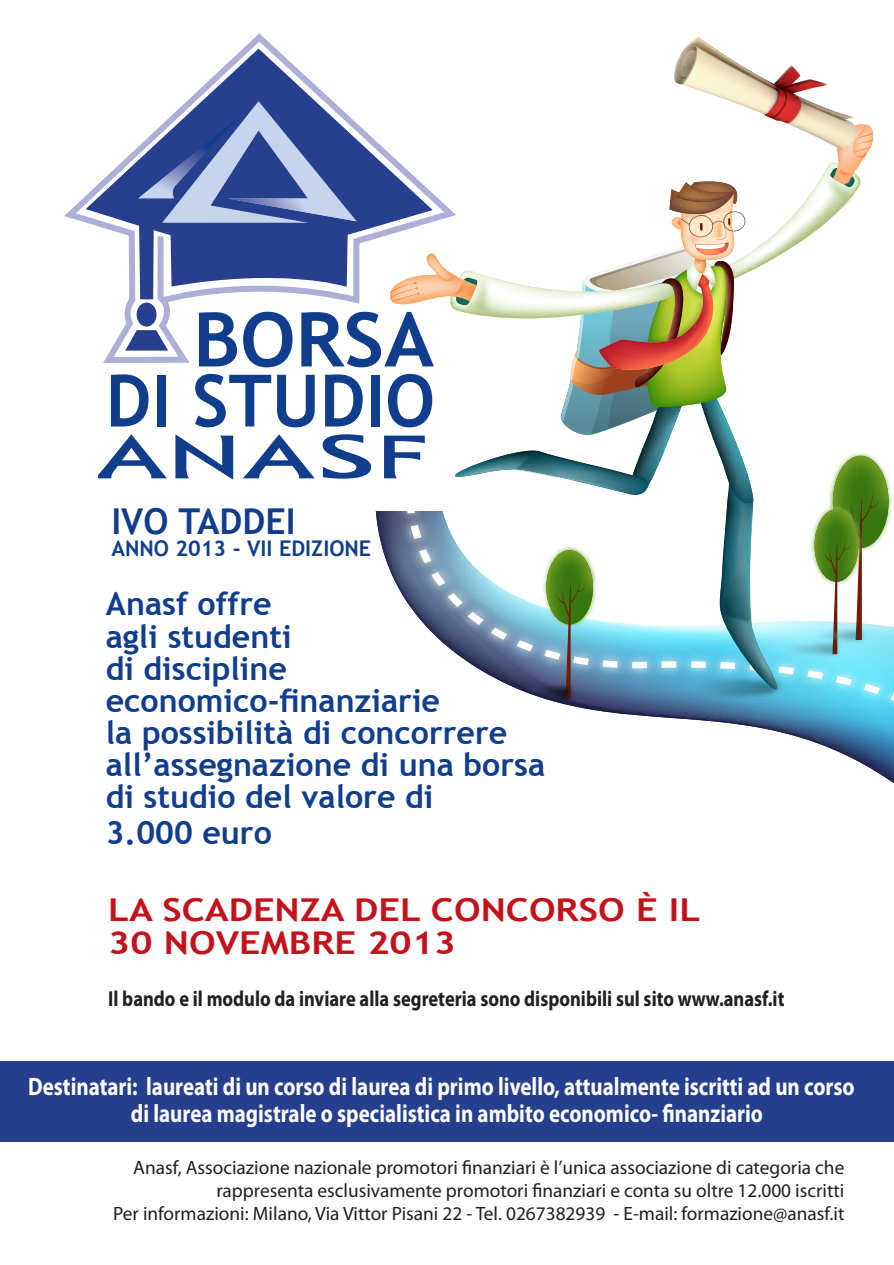
<style>
.page{position:relative;width:894px;height:1265px;background:#fff}
.page>*{position:absolute;margin:0;border:0;box-sizing:border-box;transform-origin:0 0}
.t1{font:700 75.15px "Trebuchet MS";color:#103d8c;scale:1.05 1}
.t2{font:700 72.3px "Trebuchet MS";color:#103d8c}
.t3{font:700 35.7px "Trebuchet MS";color:#103d8c}
.t4{font:700 32.1px/32.1px "Trebuchet MS";color:#103d8c}
.t5{font:700 31.5px "Trebuchet MS";color:#c4121a;scale:1.2 1}
.t6{font:700 25.2px/27px "Myriad Pro";color:#fff;text-align:center;scale:.83 1}
.t7{font:700 21.75px "Myriad Pro";color:#231f20;scale:.85 1}
.t8{font:700 21.6px "Trebuchet MS";color:#103d8c}
.t9{font:19.35px/23.2px "Myriad Pro";color:#231f20;text-align:right}
.s1{font-style:inherit}
</style>
<div class="page">
<svg style="left:64px;top:33px;width:320px;height:330px"></svg>
<img style="left:375px;top:511px;width:519px;height:266px">
<svg style="left:400px;top:678px;width:494px;height:65px"></svg>
<img style="left:638px;top:700px;width:184px;height:34px">
<img style="left:888px;top:479px;width:6px;height:112px">
<img style="left:888px;top:591px;width:6px;height:87px">
<img style="left:485px;top:700px;width:129px;height:37px">
<svg style="left:99px;top:434px;width:68px;height:44px"></svg>
<svg style="left:175px;top:434px;width:58px;height:45px"></svg>
<img style="left:384px;top:124px;width:504px;height:576px">
<svg style="left:323px;top:434px;width:48px;height:45px"></svg>
<svg style="left:243px;top:434px;width:72px;height:44px"></svg>
<div style="left:0;top:1060px;width:893px;height:80px;background:#253f8e"></div>
<svg style="left:138px;top:101px;width:219px;height:122px"></svg>
<img style="left:674px;top:37px;width:181px;height:111px">
<p class="t1" style="left:193px;top:293px;width:231px">BORSA</p>
<p class="t2" style="left:106px;top:355px;width:331px">DI STUDIO</p>
<p class="t3" style="left:111px;top:499px;width:186px">IVO TADDEI</p>
<p class="t8" style="left:111px;top:534px;width:261px">ANNO 201<span class="s1">3</span> - VI<span class="s1">I</span> EDIZIONE</p>
<p class="t4" style="left:106px;top:587px;width:441px">Anasf offre<br>agli studenti<br>di discipline economico-finanziarie<br>la possibilità di concorrere all’assegnazione di una borsa di studio del valore di</p>
<p class="t4" style="left:106px;top:816px;width:168px">3.000 euro</p>
<p class="t5" style="left:108px;top:890px;width:495px">LA SCADENZA DEL CONCORSO È IL</p>
<p class="t5" style="left:108px;top:923px;width:291px">30 NOVEMBRE 201<span class="s1">3</span></p>
<p class="t7" style="left:108px;top:983px;width:797px">Il bando e il modulo da inviare alla segreteria sono disponibili sul sito www.anasf.it</p>
<p class="t6" style="left:28px;top:1073px;width:997px">Destinatari: laureati di un corso di laurea di primo livello, attualmente iscritti ad un corso di laurea magistrale o specialistica in ambito economico- finanziario</p>
<p class="t9" style="left:133px;top:1155px;width:712px">Anasf, Associazione nazionale promotori finanziari è l’unica associazione di categoria che rappresenta esclusivamente promotori finanziari e conta su oltre 12.000 iscritti</p>
<p class="t9" style="left:113px;top:1201px;width:732px">Per informazioni: Milano, Via Vittor Pisani 22 - Tel. 0267382939 - E-mail: formazione@anasf.it</p>
</div>
